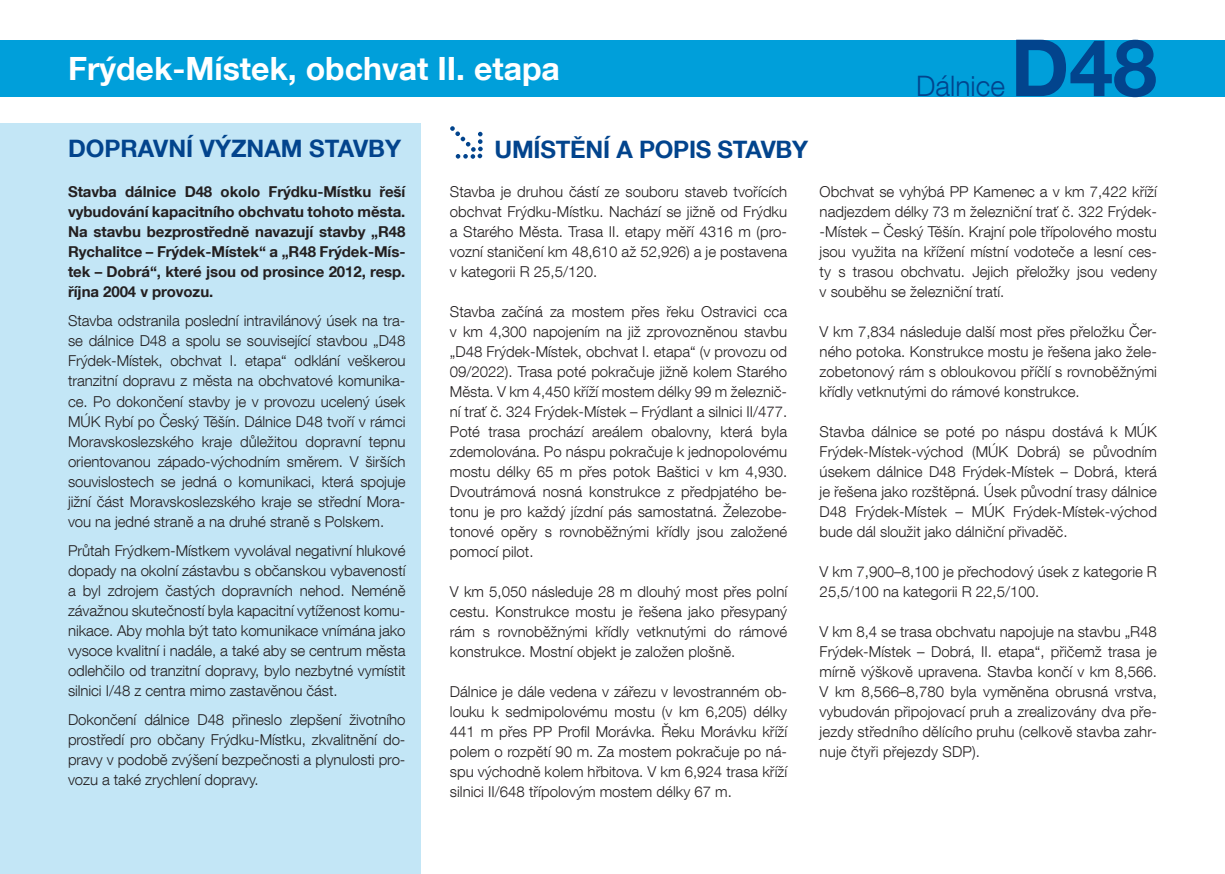
<style>
.page{position:relative;width:1225px;height:874px;background:#fff}
.page>*{position:absolute;margin:0;border:0;box-sizing:border-box;transform-origin:0 0}
.t1{font:700 78.8px "Helvetica Neue LT Com";color:#02448d}
.t2{font:700 32px "Helvetica Neue LT Com";color:#fff}
.t3{font:300 28.2px "Helvetica Neue LT Com";color:#02448d}
.t4{font:700 24px "Helvetica Neue LT Com";letter-spacing:-.01em;color:#02448d}
.t5{font:300 15px/20px "Helvetica Neue LT Com";color:#231f20;text-align:justify}
.t6{font:700 15px/20px "Helvetica Neue LT Com";letter-spacing:-.005em;color:#231f20;text-align:justify}
</style>
<div class="page">
<div style="left:0;top:40px;width:1225px;height:56px;background:#009fda"></div>
<div style="left:0;top:123px;width:421px;height:750px;background:#c3e6f6"></div>
<svg style="left:450px;top:126px;width:33px;height:33px"></svg>
<p class="t2" style="left:68px;top:48px;width:493px">Frýdek-Místek, obchvat II. etapa</p>
<p class="t3" style="left:916px;top:69px;width:90px">Dálnice</p>
<p class="t1" style="left:1010px;top:18px;width:148px">D48</p>
<p class="t4" style="left:68px;top:133px;width:334px">DOPRAVNÍ VÝZNAM STAVBY</p>
<p class="t6" style="left:68px;top:181px;width:339px">Stavba dálnice D48 okolo Frýdku-Místku řeší vybudování kapacitního obchvatu tohoto města.<br>Na stavbu bezprostředně navazují stavby „R48<br>Rychalitce – Frýdek-Místek“ a „R48 Frýdek-Mís&shy;tek – Dobrá“, které jsou od prosince 2012, resp. října 2004 v provozu.</p>
<p class="t5" style="left:68px;top:310px;width:339px">Stavba odstranila poslední intravilánový úsek na tra&shy;se dálnice D48 a spolu se související stavbou „D48<br>Frýdek-Místek, obchvat I. etapa“ odklání veškerou tranzitní dopravu z města na obchvatové komunika&shy;ce. Po dokončení stavby je v provozu ucelený úsek MÚK Rybí po Český Těšín. Dálnice D48 tvoří v rámci Moravskoslezského kraje důležitou dopravní tepnu orientovanou západo-východním směrem. V širších souvislostech se jedná o komunikaci, která spojuje jižní část Moravskoslezského kraje se střední Mora&shy;vou na jedné straně a na druhé straně s Polskem.</p>
<p class="t5" style="left:68px;top:540px;width:339px">Průtah Frýdkem-Místkem vyvolával negativní hlukové dopady na okolní zástavbu s občanskou vybaveností a byl zdrojem častých dopravních nehod. Neméně závažnou skutečností byla kapacitní vytíženost komu&shy;nikace. Aby mohla být tato komunikace vnímána jako vysoce kvalitní i nadále, a také aby se centrum města odlehčilo od tranzitní dopravy, bylo nezbytné vymístit silnici I/48 z centra mimo zastavěnou část.</p>
<p class="t5" style="left:68px;top:709px;width:339px">Dokončení dálnice D48 přineslo zlepšení životního prostředí pro občany Frýdku-Místku, zkvalitnění do&shy;pravy v podobě zvýšení bezpečnosti a plynulosti pro&shy;vozu a také zrychlení dopravy.</p>
<p class="t4" style="left:494px;top:134px;width:315px">UMÍSTĚNÍ A POPIS STAVBY</p>
<p class="t5" style="left:450px;top:181px;width:339px">Stavba je druhou částí ze souboru staveb tvořících obchvat Frýdku-Místku. Nachází se jižně od Frýdku a Starého Města. Trasa II. etapy měří 4316 m (pro&shy;vozní staničení km 48,610 až 52,926) a je postavena v kategorii R 25,5/120.</p>
<p class="t5" style="left:450px;top:301px;width:339px">Stavba začíná za mostem přes řeku Ostravici cca v km 4,300 napojením na již zprovozněnou stavbu „D48 Frýdek-Místek, obchvat I. etapa“ (v provozu od 09/2022). Trasa poté pokračuje jižně kolem Starého Města. V km 4,450 kříží mostem délky 99 m železnič&shy;ní trať č. 324 Frýdek-Místek – Frýdlant a silnici II/477.<br>Poté trasa prochází areálem obalovny, která byla zdemolována. Po náspu pokračuje k jednopolovému mostu délky 65 m přes potok Baštici v km 4,930.<br>Dvoutrámová nosná konstrukce z předpjatého be&shy;tonu je pro každý jízdní pás samostatná. Železobe&shy;tonové opěry s rovnoběžnými křídly jsou založené pomocí pilot.</p>
<p class="t5" style="left:450px;top:581px;width:339px">V km 5,050 následuje 28 m dlouhý most přes polní cestu. Konstrukce mostu je řešena jako přesypaný rám s rovnoběžnými křídly vetknutými do rámové konstrukce. Mostní objekt je založen plošně.</p>
<p class="t5" style="left:450px;top:681px;width:339px">Dálnice je dále vedena v zářezu v levostranném ob&shy;louku k sedmipolovému mostu (v km 6,205) délky 441 m přes PP Profil Morávka. Řeku Morávku kříží polem o rozpětí 90 m. Za mostem pokračuje po ná&shy;spu východně kolem hřbitova. V km 6,924 trasa kříží silnici II/648 třípolovým mostem délky 67 m.</p>
<p class="t5" style="left:819px;top:181px;width:339px">Obchvat se vyhýbá PP Kamenec a v km 7,422 kříží nadjezdem délky 73 m železniční trať č. 322 Frýdek--Místek – Český Těšín. Krajní pole třípolového mostu jsou využita na křížení místní vodoteče a lesní ces&shy;ty s trasou obchvatu. Jejich přeložky jsou vedeny v souběhu se železniční tratí.</p>
<p class="t5" style="left:819px;top:321px;width:339px">V km 7,834 následuje další most přes přeložku Čer&shy;ného potoka. Konstrukce mostu je řešena jako žele&shy;zobetonový rám s obloukovou příčlí s rovnoběžnými křídly vetknutými do rámové konstrukce.</p>
<p class="t5" style="left:819px;top:421px;width:339px">Stavba dálnice se poté po náspu dostává k MÚK Frýdek-Místek-východ (MÚK Dobrá) se původním úsekem dálnice D48 Frýdek-Místek – Dobrá, která je řešena jako rozštěpná. Úsek původní trasy dálnice D48 Frýdek-Místek – MÚK Frýdek-Místek-východ bude dál sloužit jako dálniční přivaděč.</p>
<p class="t5" style="left:819px;top:561px;width:339px">V km 7,900–8,100 je přechodový úsek z kategorie R<br>25,5/100 na kategorii R 22,5/100.</p>
<p class="t5" style="left:819px;top:621px;width:339px">V km 8,4 se trasa obchvatu napojuje na stavbu „R48<br>Frýdek-Místek – Dobrá, II. etapa“, přičemž trasa je mírně výškově upravena. Stavba končí v km 8,566.<br>V km 8,566–8,780 byla vyměněna obrusná vrstva, vybudován připojovací pruh a zrealizovány dva pře&shy;jezdy středního dělícího pruhu (celkově stavba zahr&shy;nuje čtyři přejezdy SDP).</p>
</div>
